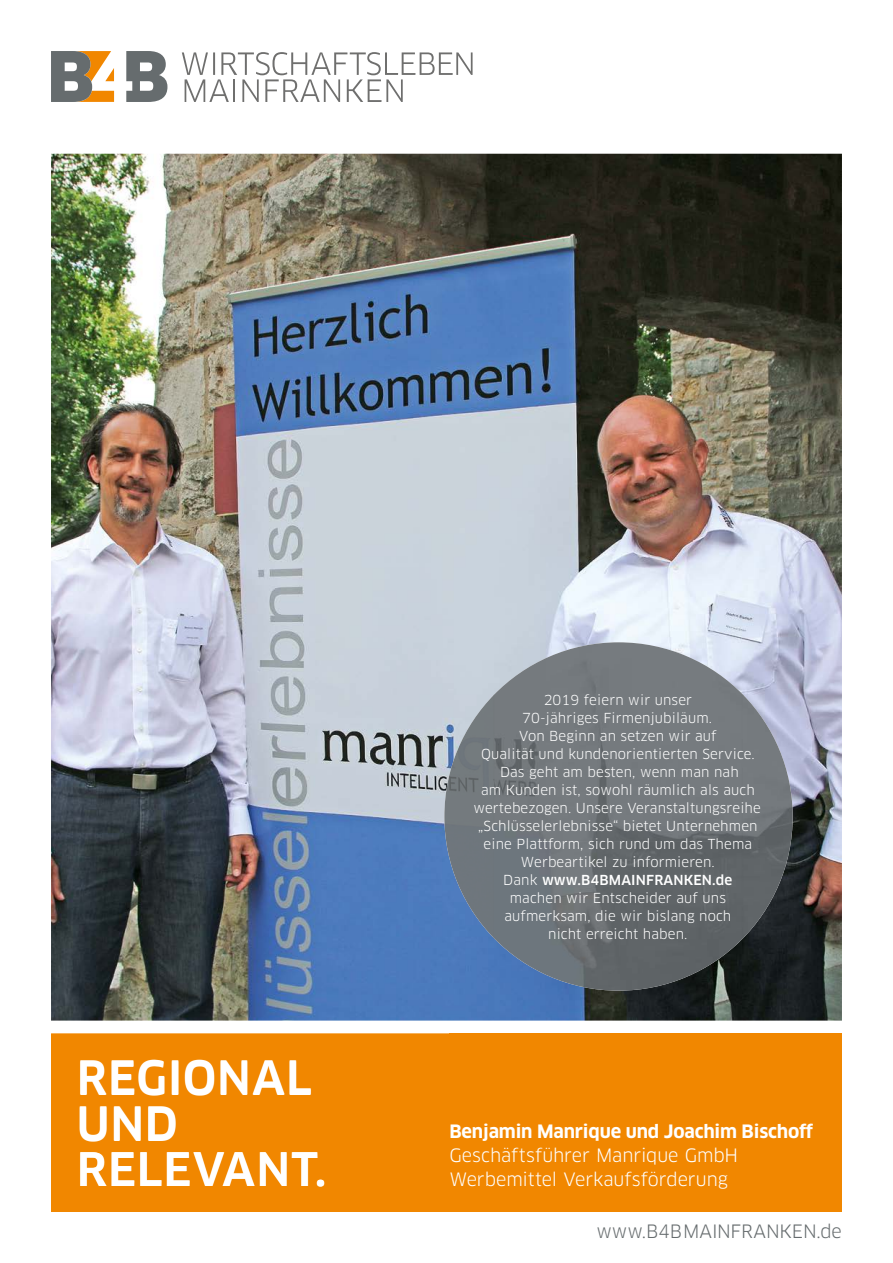
<style>
.page{position:relative;width:893px;height:1263px;background:#fff}
.page>*{position:absolute;margin:0;border:0;box-sizing:border-box;transform-origin:0 0}
.t1{font:500 45px/45.8px "Clan OT";letter-spacing:.02em;color:#fff}
.t2{font:18px/24px "Clan OT";letter-spacing:-.005em;color:#fff}
.t3{font:700 18px "Clan OT";letter-spacing:-.01em;color:#fff}
.t4{font:18px "Clan OT";letter-spacing:-.005em;color:#666c6e}
.t5{font:13.5px/18px "Clan OT";letter-spacing:.01em;color:#fff;text-align:center}
.s1{font-weight:500}
</style>
<div class="page">
<div style="left:52px;top:1034px;width:789px;height:177px;background:#f18700"></div>
<div style="left:51px;top:1033px;width:791px;height:179px;border:2px solid #f18700"></div>
<svg style="left:126px;top:51px;width:41px;height:51px"></svg>
<svg style="left:51px;top:51px;width:63px;height:51px"></svg>
<svg style="left:182px;top:52px;width:291px;height:50px"></svg>
<div style="left:449px;top:1033px;width:393px;height:179px;background:#f18700"></div>
<img style="left:51px;top:154px;width:791px;height:866px">
<img style="left:494px;top:642px;width:249px;height:349px">
<img style="left:444px;top:694px;width:50px;height:244px">
<img style="left:743px;top:694px;width:50px;height:244px">
<h1 class="t1" style="left:77px;top:1056px;width:251px">REGIONAL<br>UND<br>RELEVANT.</h1>
<p class="t5" style="left:473px;top:691px;width:289px">2019 feiern wir unser<br>70-jähriges Firmenjubiläum.<br>Von Beginn an setzen wir auf<br>Qualität und kundenorientierten Service.<br>Das geht am besten, wenn man nah<br>am Kunden ist, sowohl räumlich als auch wertebezogen. Unsere Veranstaltungsreihe „Schlüsselerlebnisse“ bietet Unternehmen eine Plattform, sich rund um das Thema Werbeartikel zu informieren.<br>Dank <span class="s1">www.B4BMAINFRANKEN.de<br></span>machen wir Entscheider auf uns aufmerksam, die wir bislang noch<br>nicht erreicht haben.</p>
<h2 class="t3" style="left:449px;top:1121px;width:365px">Benjamin Manrique und Joachim Bischoff</h2>
<h2 class="t2" style="left:449px;top:1144px;width:290px">Geschäftsführer Manrique GmbH<br>Werbemittel Verkaufsförderung</h2>
<h2 class="t4" style="left:596px;top:1220px;width:247px">www.B4BMAINFRANKEN.de</h2>
</div>
